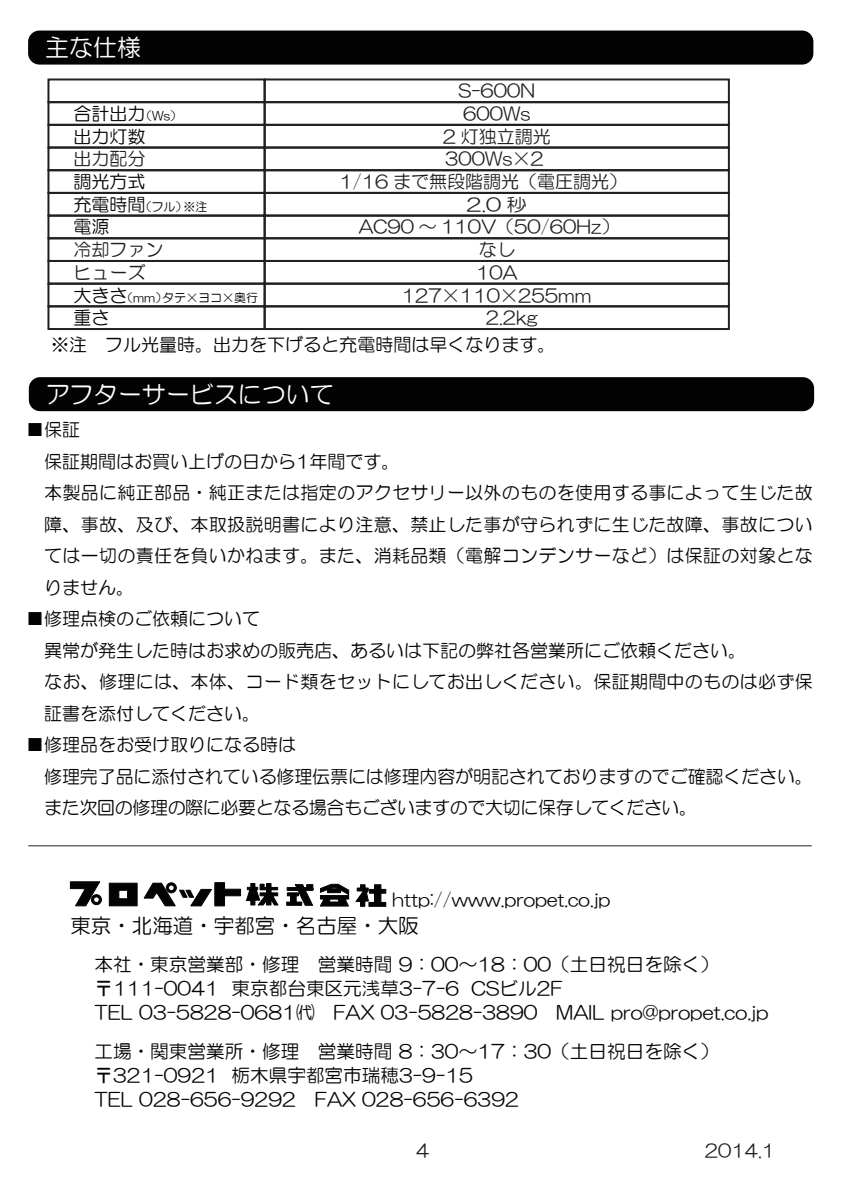
<style>
.page{position:relative;width:842px;height:1191px;background:#fff}
.page>*{position:absolute;margin:0;border:0;box-sizing:border-box;transform-origin:0 0}
.t1{font:24px "HG Maru Gothic MPRO";color:#fff}
.t2{font:20.4px "HG Maru Gothic MPRO";color:#030303}
.t3{font:18.6px/24px "HG Maru Gothic MPRO";color:#030303}
.t4{font:18px/31.6px "HG Maru Gothic MPRO";color:#030303}
.t5{font:18px/22.6px "HG Maru Gothic MPRO";color:#231f20}
.t6{font:18px/22.6px "HG Maru Gothic MPRO";color:#040303}
.t7{font:18px "HG Maru Gothic MPRO";color:#231f20;scale:1.14 1}
.t8{font:17.8px "HG Maru Gothic MPRO";color:#030303}
.t9{font:12px "HG Maru Gothic MPRO";color:#040303}
.s1{font-size:12px}
.s2{font-size:18px}
</style>
<div class="page">
<div style="left:29px;top:377px;width:785px;height:34px;background:#030303;border-radius:11px"></div>
<div style="left:28px;top:31px;width:785px;height:34px;background:#030303;border-radius:11px"></div>
<div style="left:264px;top:78px;width:466px;height:25px;border:2px solid #231f20"></div>
<div style="left:264px;top:101px;width:466px;height:25px;border:2px solid #231f20"></div>
<div style="left:264px;top:124px;width:466px;height:24px;border:2px solid #231f20"></div>
<div style="left:264px;top:146px;width:466px;height:25px;border:2px solid #231f20"></div>
<div style="left:264px;top:169px;width:466px;height:25px;border:2px solid #231f20"></div>
<div style="left:264px;top:192px;width:466px;height:25px;border:2px solid #231f20"></div>
<div style="left:264px;top:215px;width:466px;height:24px;border:2px solid #231f20"></div>
<div style="left:264px;top:237px;width:466px;height:25px;border:2px solid #231f20"></div>
<div style="left:264px;top:260px;width:466px;height:25px;border:2px solid #231f20"></div>
<div style="left:264px;top:283px;width:466px;height:24px;border:2px solid #231f20"></div>
<div style="left:264px;top:305px;width:466px;height:25px;border:2px solid #231f20"></div>
<div style="left:47px;top:78px;width:219px;height:25px;border:2px solid #231f20"></div>
<div style="left:47px;top:101px;width:219px;height:25px;border:2px solid #231f20"></div>
<div style="left:47px;top:124px;width:219px;height:24px;border:2px solid #231f20"></div>
<div style="left:47px;top:146px;width:219px;height:25px;border:2px solid #231f20"></div>
<div style="left:47px;top:169px;width:219px;height:25px;border:2px solid #231f20"></div>
<div style="left:47px;top:192px;width:219px;height:25px;border:2px solid #231f20"></div>
<div style="left:47px;top:215px;width:219px;height:24px;border:2px solid #231f20"></div>
<div style="left:47px;top:237px;width:219px;height:25px;border:2px solid #231f20"></div>
<div style="left:47px;top:260px;width:219px;height:25px;border:2px solid #231f20"></div>
<div style="left:47px;top:283px;width:219px;height:24px;border:2px solid #231f20"></div>
<div style="left:47px;top:305px;width:219px;height:25px;border:2px solid #231f20"></div>
<svg style="left:70px;top:881px;width:32px;height:25px"></svg>
<svg style="left:109px;top:882px;width:170px;height:24px"></svg>
<svg style="left:286px;top:883px;width:63px;height:23px"></svg>
<svg style="left:355px;top:884px;width:31px;height:22px"></svg>
<hr style="left:28px;top:845px;width:784px;height:1px;background:#231f20">
<h1 class="t1" style="left:45px;top:36px;width:97px">主な仕様</h1>
<p class="t5" style="left:458px;top:79px;width:78px">S-600N<br>600Ws</p>
<p class="t6" style="left:73px;top:102px;width:110px">合計出力<span class="s1">（Ws）</span>出力灯数</p>
<p class="t6" style="left:73px;top:170px;width:73px">調光方式</p>
<p class="t5" style="left:443px;top:125px;width:109px">2 灯独立調光</p>
<p class="t5" style="left:74px;top:148px;width:73px">出力配分</p>
<p class="t5" style="left:445px;top:148px;width:100px">300Ws×2</p>
<p class="t5" style="left:339px;top:170px;width:289px">1/16 まで無段階調光（電圧調光）</p>
<p class="t5" style="left:359px;top:216px;width:262px">AC90 ～ 110V（50/60Hz）</p>
<p class="t9" style="left:73px;top:200px;width:135px"><span class="s2">充電時間</span>（フル）※注</p>
<p class="t6" style="left:73px;top:216px;width:37px">電源</p>
<p class="t7" style="left:467px;top:195px;width:54px">2.0 秒</p>
<p class="t5" style="left:74px;top:238px;width:91px">冷却ファン</p>
<p class="t5" style="left:479px;top:238px;width:37px">なし</p>
<p class="t5" style="left:74px;top:261px;width:73px">ヒューズ</p>
<p class="t5" style="left:476px;top:261px;width:43px">10A</p>
<p class="t9" style="left:73px;top:291px;width:186px"><span class="s2">大きさ</span>（mm）タテ×ヨコ×奥行</p>
<p class="t6" style="left:51px;top:333px;width:506px">※注　フル光量時。出力を下げると充電時間は早くなります。</p>
<p class="t5" style="left:402px;top:284px;width:191px">127×110×255mm</p>
<p class="t6" style="left:73px;top:306px;width:37px">重さ</p>
<p class="t5" style="left:486px;top:306px;width:54px">2.2kg</p>
<h1 class="t1" style="left:46px;top:382px;width:290px">アフターサービスについて</h1>
<p class="t4" style="left:44px;top:414px;width:770px;text-indent:-18px">■保証<br>保証期間はお買い上げの日から1年間です。<br>本製品に純正部品・純正または指定のアクセサリー以外のものを使用する事によって生じた故障、事故、及び、本取扱説明書により注意、禁止した事が守られずに生じた故障、事故については一切の責任を負いかねます。また、消耗品類（電解コンデンサーなど）は保証の対象となりません。</p>
<p class="t4" style="left:44px;top:603px;width:770px;text-indent:-18px">■修理点検のご依頼について<br>異常が発生した時はお求めの販売店、あるいは下記の弊社各営業所にご依頼ください。<br>なお、修理には、本体、コード類をセットにしてお出しください。保証期間中のものは必ず保証書を添付してください。</p>
<p class="t4" style="left:44px;top:729px;width:770px;text-indent:-18px">■修理品をお受け取りになる時は<br>修理完了品に添付されている修理伝票には修理内容が明記されておりますのでご確認ください。また次回の修理の際に必要となる場合もございますので大切に保存してください。</p>
<p class="t8" style="left:392px;top:891px;width:220px">http://www.propet.co.jp</p>
<p class="t2" style="left:70px;top:916px;width:350px">東京・北海道・宇都宮・名古屋・大阪</p>
<p class="t3" style="left:94px;top:952px;width:675px">本社・東京営業部・修理　営業時間 9：00～18：00（土日祝日を除く）〒111-0041 東京都台東区元浅草3-7-6 CSビル2F<br>TEL 03-5828-0681㈹　FAX 03-5828-3890　MAIL pro@propet.co.jp</p>
<p class="t3" style="left:94px;top:1039px;width:626px">工場・関東営業所・修理　営業時間 8：30～17：30（土日祝日を除く）〒321-0921 栃木県宇都宮市瑞穂3-9-15<br>TEL 028-656-9292　FAX 028-656-6392</p>
<p class="t5" style="left:416px;top:1138px;width:15px">4</p>
<p class="t5" style="left:705px;top:1138px;width:126px">2014.1　　　</p>
</div>
